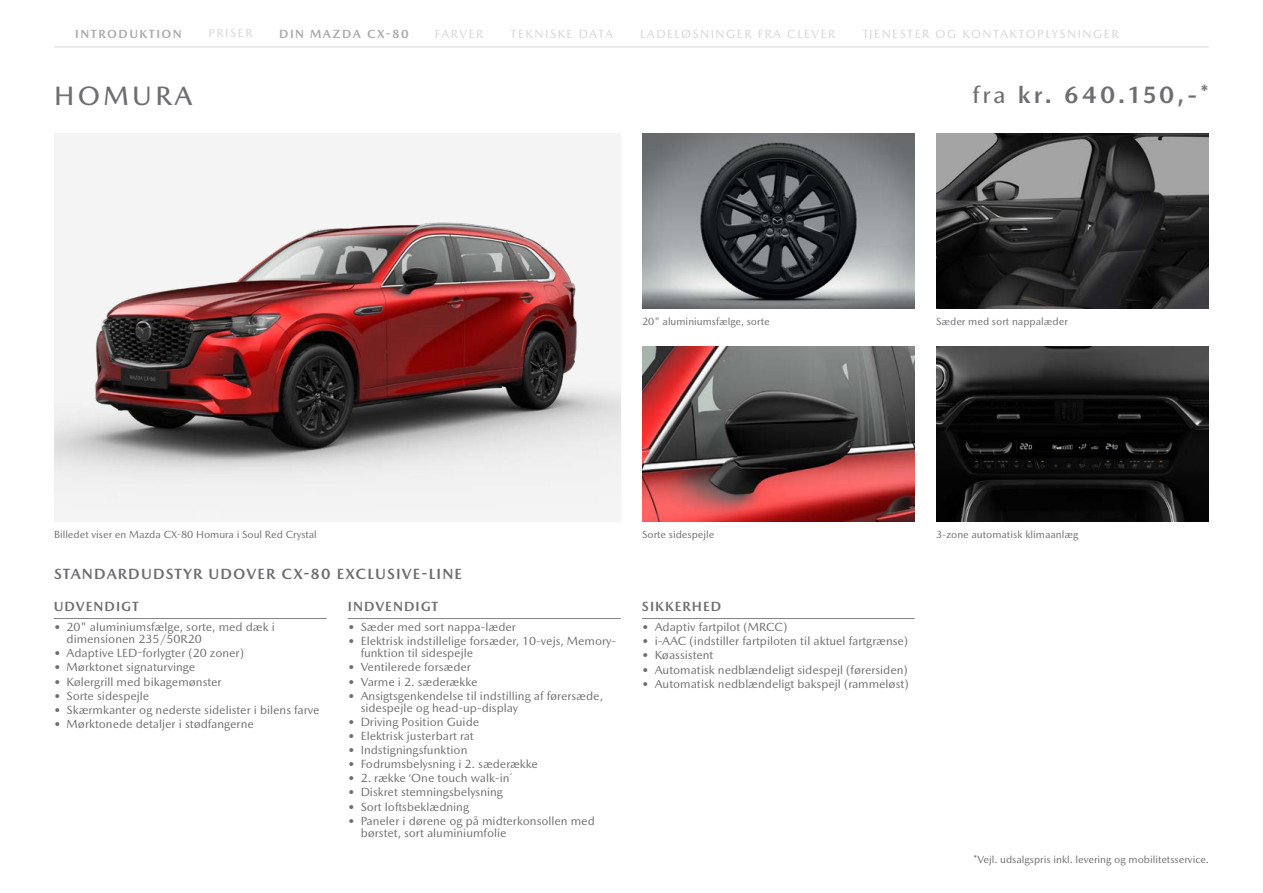
<style>
.page{position:relative;width:1263px;height:893px;background:#fff}
.page>*{position:absolute;margin:0;border:0;box-sizing:border-box;transform-origin:0 0}
.t1{font:500 27px "Mazda Type Cyrillic";letter-spacing:.125em;color:#6d6e71}
.t2{font:700 24px "Mazda Type Cyrillic";letter-spacing:.125em;color:#6d6e71}
.t3{font:700 15px "Mazda Type Cyrillic";letter-spacing:.075em;color:#6d6e71}
.t4{font:700 13.5px "Mazda Type Cyrillic";letter-spacing:.075em;color:#6d6e71}
.t5{font:12px/12px "Mazda Type Cyrillic";color:#6d6e71}
.t6{font:12px "Mazda Type Cyrillic";letter-spacing:.125em;color:#d5d5d5}
.t7{font:700 12px "Mazda Type Cyrillic";letter-spacing:.125em;color:#a7a9ac}
.t8{font:10.5px "Mazda Type Cyrillic";color:#6d6e71}
.s1{font-weight:500}
</style>
<div class="page">
<img style="left:936px;top:346px;width:273px;height:176px">
<img style="left:642px;top:346px;width:273px;height:176px">
<img style="left:54px;top:133px;width:567px;height:389px">
<img style="left:642px;top:133px;width:273px;height:176px">
<img style="left:936px;top:133px;width:273px;height:176px">
<hr style="left:54px;top:618px;width:273px;height:1px;background:#808285">
<hr style="left:348px;top:618px;width:273px;height:1px;background:#808285">
<hr style="left:642px;top:618px;width:273px;height:1px;background:#808285">
<hr style="left:54px;top:46px;width:1155px;height:2px;background:#e7e7e7">
<p class="t7" style="left:75px;top:26px;width:108px">INTRODUKTION</p>
<p class="t6" style="left:208px;top:26px;width:46px">PRISER</p>
<p class="t7" style="left:279px;top:26px;width:131px">DIN MAZDA CX-80</p>
<p class="t6" style="left:435px;top:26px;width:50px">FARVER</p>
<p class="t6" style="left:511px;top:26px;width:104px">TEKNISKE DATA</p>
<p class="t6" style="left:640px;top:26px;width:197px">LADELØSNINGER FRA CLEVER</p>
<p class="t6" style="left:863px;top:26px;width:257px">TJENESTER OG KONTAKTOPLYSNINGER</p>
<h1 class="t1" style="left:54px;top:80px;width:140px">HOMURA</h1>
<h2 class="t2" style="left:972px;top:80px;width:238px"><span class="s1">fra</span> kr. 640.150,-*</h2>
<p class="t8" style="left:642px;top:315px;width:129px">20" aluminiumsfælge, sorte</p>
<p class="t8" style="left:936px;top:315px;width:133px">Sæder med sort nappalæder</p>
<p class="t8" style="left:54px;top:528px;width:264px">Billedet viser en Mazda CX-80 Homura i Soul Red Crystal</p>
<p class="t3" style="left:54px;top:565px;width:409px">STANDARDUDSTYR UDOVER CX-80 EXCLUSIVE-LINE</p>
<p class="t4" style="left:54px;top:598px;width:86px">UDVENDIGT</p>
<p class="t5" style="left:67px;top:621px;width:210px;text-indent:-13px">• 20" aluminiumsfælge, sorte, med dæk i dimensionen 235/50R20</p>
<p class="t5" style="left:54px;top:647px;width:192px">• Adaptive LED-forlygter (20 zoner)</p>
<p class="t5" style="left:54px;top:661px;width:143px">• Mørktonet signaturvinge</p>
<p class="t5" style="left:54px;top:675px;width:169px">• Kølergrill med bikagemønster</p>
<p class="t5" style="left:54px;top:689px;width:97px">• Sorte sidespejle</p>
<p class="t5" style="left:54px;top:704px;width:267px">• Skærmkanter og nederste sidelister i bilens farve</p>
<p class="t5" style="left:54px;top:718px;width:201px">• Mørktonede detaljer i stødfangerne</p>
<p class="t4" style="left:348px;top:598px;width:92px">INDVENDIGT</p>
<p class="t5" style="left:348px;top:621px;width:170px">• Sæder med sort nappa-læder</p>
<p class="t5" style="left:361px;top:635px;width:257px;text-indent:-13px">• Elektrisk indstillelige forsæder, 10-vejs, Memory&shy;funktion til sidespejle</p>
<p class="t5" style="left:348px;top:661px;width:125px">• Ventilerede forsæder</p>
<p class="t5" style="left:348px;top:675px;width:131px">• Varme i 2. sæderække</p>
<p class="t5" style="left:361px;top:689px;width:244px;text-indent:-13px">• Ansigtsgenkendelse til indstilling af førersæde, sidespejle og head-up-display</p>
<p class="t5" style="left:348px;top:716px;width:133px">• Driving Position Guide</p>
<p class="t5" style="left:348px;top:730px;width:127px">• Elektrisk justerbart rat</p>
<p class="t5" style="left:348px;top:744px;width:121px">• Indstigningsfunktion</p>
<p class="t5" style="left:348px;top:758px;width:192px">• Fodrumsbelysning i 2. sæderække</p>
<p class="t5" style="left:348px;top:772px;width:166px">• 2. række ‘One touch walk-in´</p>
<p class="t5" style="left:348px;top:786px;width:157px">• Diskret stemningsbelysning</p>
<p class="t5" style="left:348px;top:800px;width:123px">• Sort loftsbeklædning</p>
<p class="t5" style="left:361px;top:814px;width:236px;text-indent:-13px">• Paneler i dørene og på midterkonsollen med børstet, sort aluminiumfolie</p>
<p class="t8" style="left:642px;top:528px;width:74px">Sorte sidespejle</p>
<p class="t8" style="left:936px;top:528px;width:144px">3-zone automatisk klimaanlæg</p>
<p class="t4" style="left:642px;top:598px;width:81px">SIKKERHED</p>
<p class="t5" style="left:642px;top:621px;width:147px">• Adaptiv fartpilot (MRCC)</p>
<p class="t5" style="left:642px;top:635px;width:268px">• i-AAC (indstiller fartpiloten til aktuel fartgrænse)</p>
<p class="t5" style="left:642px;top:649px;width:73px">• Køassistent</p>
<p class="t5" style="left:642px;top:663px;width:267px">• Automatisk nedblændeligt sidespejl (førersiden)</p>
<p class="t5" style="left:642px;top:677px;width:268px">• Automatisk nedblændeligt bakspejl (rammeløst)</p>
<p class="t8" style="left:973px;top:853px;width:237px">*Vejl. udsalgspris inkl. levering og mobilitetsservice.</p>
</div>
